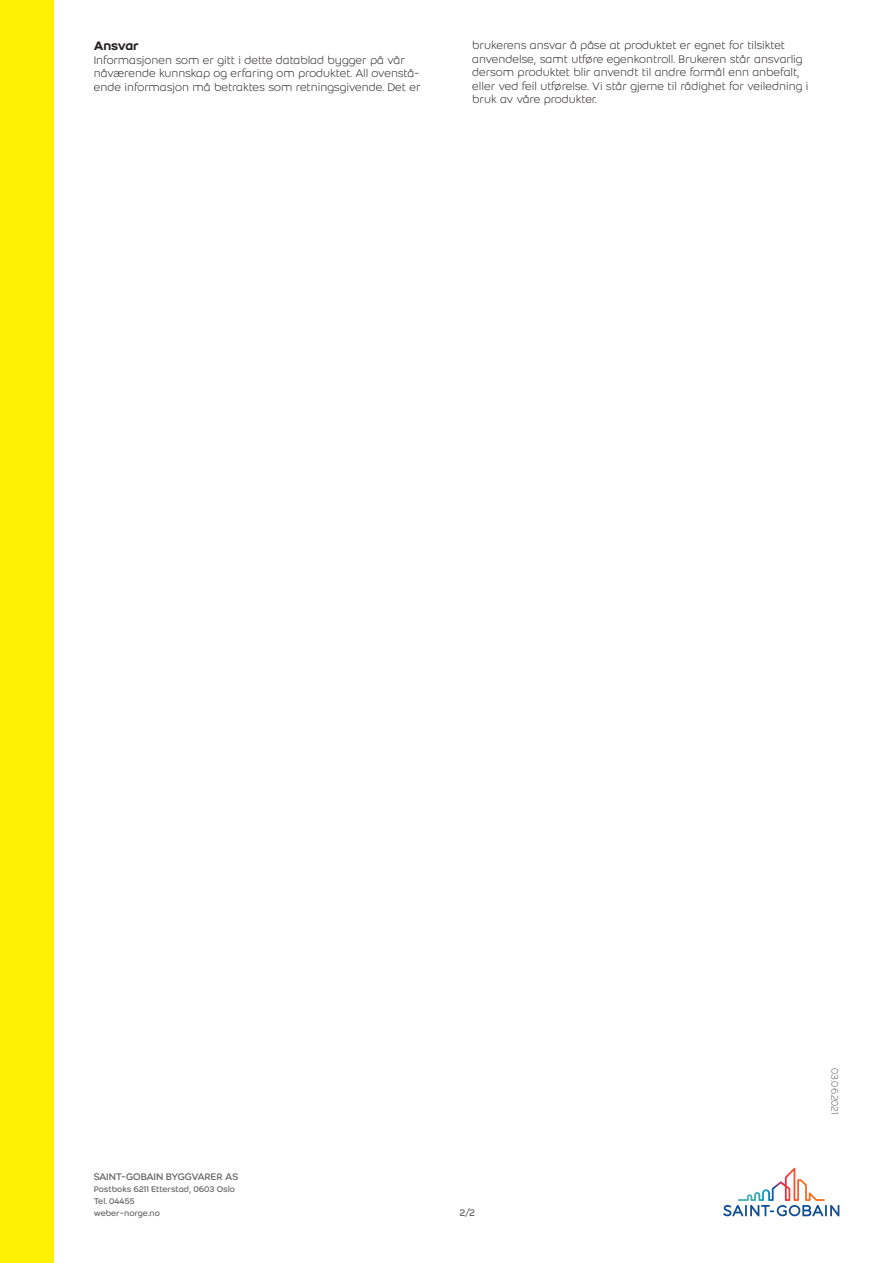
<style>
.page{position:relative;width:893px;height:1263px;background:#fff}
.page>*{position:absolute;margin:0;border:0;box-sizing:border-box;transform-origin:0 0}
.Second_header{font:500 13.5px "Weber";letter-spacing:-.02em;color:#231f20}
.Body_text{font:300 12px/13.5px "Weber";color:#231f20}
.t1{font:10.5px "Weber";letter-spacing:-.025em;color:#636366}
.Last_modification_da{font:300 10.5px "Weber";color:#636366}
.t2{font:9px/12px "Weber";color:#636366}
</style>
<div class="page">
<div style="left:0;top:0;width:54px;height:1263px;background:#fff101"></div>
<svg style="left:723px;top:1168px;width:116px;height:48px"></svg>
<p class="Second_header" style="left:94px;top:36px;width:47px">Ansvar</p>
<p class="Body_text" style="left:94px;top:53px;width:328px">Informasjonen som er gitt i dette datablad bygger på vår nåværende kunnskap og erfaring om produktet. All ovenstå&shy;ende informasjon må betraktes som retningsgivende. Det er</p>
<p class="Body_text" style="left:472px;top:38px;width:338px">brukerens ansvar å påse at produktet er egnet for tilsiktet anvendelse, samt utføre egenkontroll. Brukeren står ansvarlig dersom produktet blir anvendt til andre formål enn anbefalt, eller ved feil utførelse. Vi står gjerne til rådighet for veiledning i bruk av våre produkter.</p>
<p class="t1" style="left:94px;top:1169px;width:146px">SAINT-GOBAIN BYGGVARER AS</p>
<p class="t2" style="left:94px;top:1183px;width:143px">Postboks 6211 Etterstad, 0603 Oslo<br>Tel. 04455<br>weber-norge.no</p>
<p class="t1" style="left:459px;top:1205px;width:17px">2/2</p>
<p class="Last_modification_da" style="left:842px;top:1068px;width:47px;rotate:90deg">03.06.2021</p>
</div>
